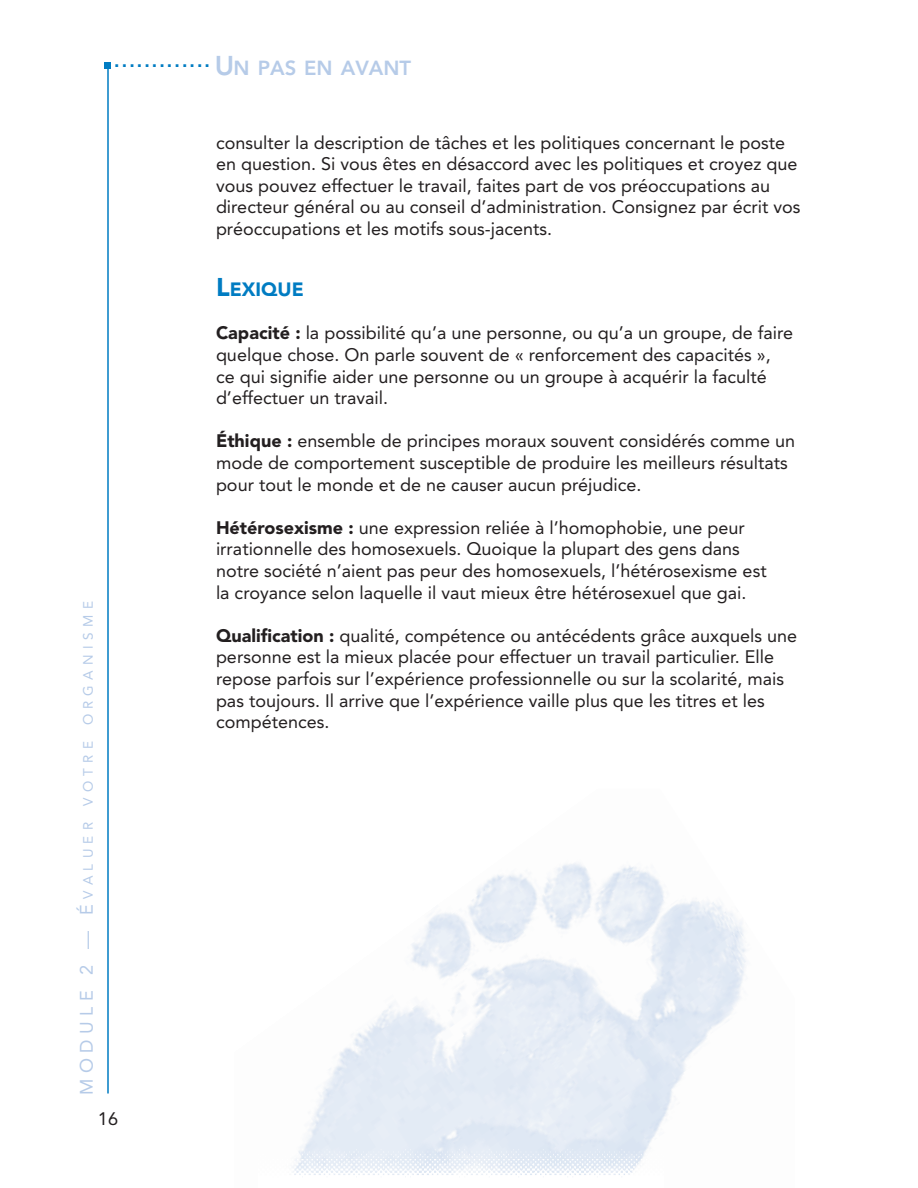
<style>
.page{position:relative;width:918px;height:1188px;background:#fff}
.page>*{position:absolute;margin:0;border:0;box-sizing:border-box;transform-origin:0 0}
.t1{font:700 19.35px "Arial";color:#007cc2}
.t2{font:900 19.2px "Avenir LT Std";color:#007cc2}
.t3{font:18px/21.6px "Avenir LT Std";color:#231f20}
.t4{font:13.5px "Avenir LT Std";letter-spacing:.4em;color:#b6cbe8}
.s1{font-family:"Avenir LT Std";font-weight:800;font-size:27px;color:#b6cbe8}
.s2{font-family:"Avenir LT Std";font-weight:800;font-size:20.25px;color:#b6cbe8}
.s3{font-size:18px}
.s4{font-size:25.5px}
.s5{font-weight:900}
</style>
<div class="page">
<img style="left:307px;top:863px;width:439px;height:276px">
<hr style="left:107px;top:68px;width:2px;height:1025px;background:#007cc2">
<div style="left:105px;top:62px;width:6px;height:7px;background:#007cc2"></div>
<img style="left:293px;top:1139px;width:359px;height:38px">
<p class="t1" style="left:114px;top:49px;width:298px">.............<span class="s1">U</span><span class="s2">N PAS EN AVANT</span></p>
<p class="t4" style="left:80px;top:1095px;width:495px;rotate:-90deg"><span class="s3">MODULE 2 —</span> <span class="s3">É</span>VALUER VOTRE ORGANISME</p>
<p class="t3" style="left:216px;top:132px;width:586px">consulter la description de tâches et les politiques concernant le poste en question. Si vous êtes en désaccord avec les politiques et croyez que vous pouvez effectuer le travail, faites part de vos préoccupations au directeur général ou au conseil d’administration. Consignez par écrit vos préoccupations et les motifs sous-jacents.</p>
<p class="t2" style="left:216px;top:278px;width:89px"><span class="s4">L</span>EXIQUE</p>
<p class="t3" style="left:216px;top:323px;width:579px"><span class="s5">Capacité :</span> la possibilité qu’a une personne, ou qu’a un groupe, de faire quelque chose. On parle souvent de « renforcement des capacités », ce qui signifie aider une personne ou un groupe à acquérir la faculté d’effectuer un travail.</p>
<p class="t3" style="left:216px;top:431px;width:581px"><span class="s5">Éthique :</span> ensemble de principes moraux souvent considérés comme un mode de comportement susceptible de produire les meilleurs résultats pour tout le monde et de ne causer aucun préjudice.</p>
<p class="t3" style="left:216px;top:517px;width:552px"><span class="s5">Hétérosexisme :</span> une expression reliée à l’homophobie, une peur irrationnelle des homosexuels. Quoique la plupart des gens dans notre société n’aient pas peur des homosexuels, l’hétérosexisme est la croyance selon laquelle il vaut mieux être hétérosexuel que gai.</p>
<p class="t3" style="left:216px;top:625px;width:583px"><span class="s5">Qualification :</span> qualité, compétence ou antécédents grâce auxquels une personne est la mieux placée pour effectuer un travail particulier. Elle repose parfois sur l’expérience professionnelle ou sur la scolarité, mais pas toujours. Il arrive que l’expérience vaille plus que les titres et les compétences.</p>
<p class="t3" style="left:98px;top:1108px;width:22px">16</p>
</div>
